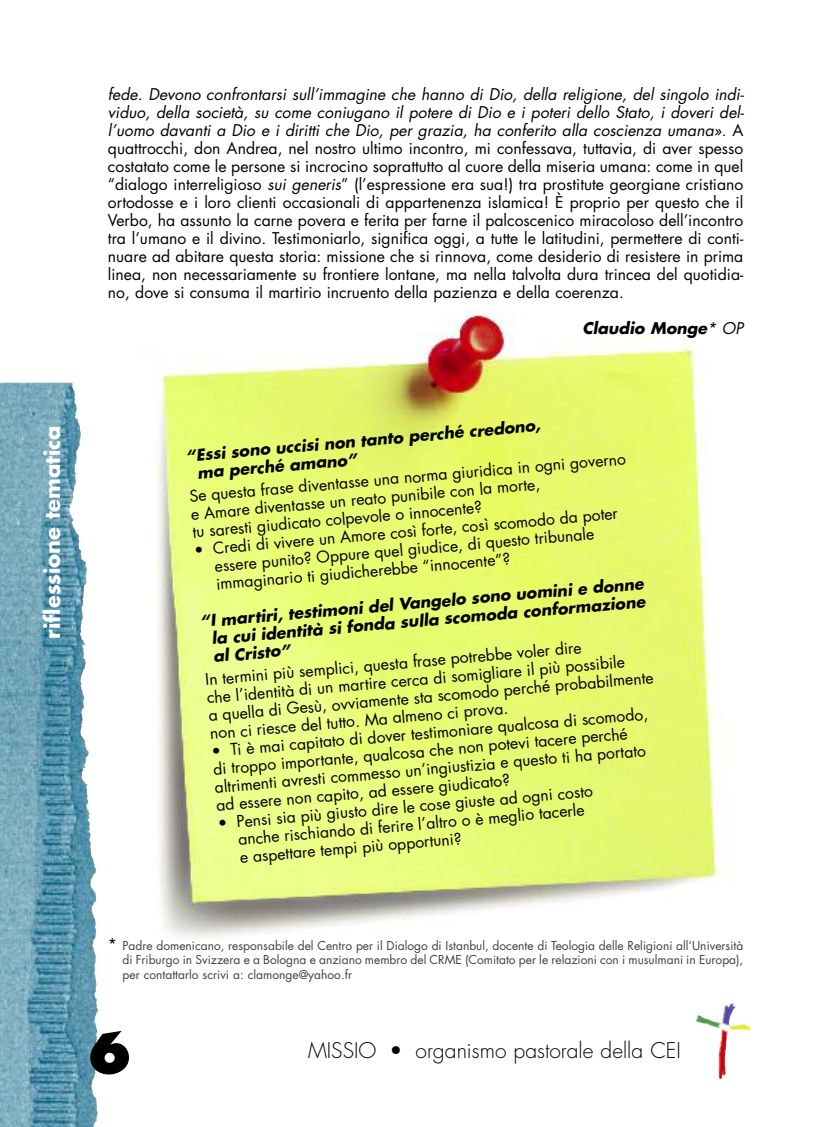
<style>
.page{position:relative;width:830px;height:1127px;background:#fff}
.page>*{position:absolute;margin:0;border:0;box-sizing:border-box;transform-origin:0 0}
.t1{font:300 21px "Futura";color:#000}
.t2{font:700 21px "Futura";color:#fff}
.t3{font:15.75px/18px "Futura";color:#000}
.t4{font:italic 700 15.75px/17.9px "Futura";color:#000}
.t5{font:12px/14.2px "Futura";color:#404040;text-align:justify}
.s1{font-style:italic}
.s2{font-weight:400}
.s3{font-size:15.75px;color:#000}
</style>
<div class="page">
<img style="left:153px;top:311px;width:578px;height:627px">
<img style="left:0;top:383px;width:98px;height:744px">
<img style="left:717px;top:1004px;width:14px;height:19px">
<svg style="left:87px;top:1030px;width:11px;height:47px"></svg>
<h1 class="t2" style="left:38px;top:639px;width:215px;rotate:-90deg">riflessione tematica</h1>
<p class="t3" style="left:108px;top:85px;width:637px;text-align:justify"><span class="s1">fede. Devono confrontarsi sull’immagine che hanno di Dio, della religione, del singolo indi&shy;viduo, della società, su come coniugano il potere di Dio e i poteri dello Stato, i doveri del&shy;l’uomo davanti a Dio e i diritti che Dio, per grazia, ha conferito alla coscienza umana»</span>. A quattrocchi, don Andrea, nel nostro ultimo incontro, mi confessava, tuttavia, di aver spesso costatato come le persone si incrocino soprattutto al cuore della miseria umana: come in quel “dialogo interreligioso <span class="s1">sui generis</span>” (l’espressione era sua!) tra prostitute georgiane cristiano ortodosse e i loro clienti occasionali di appartenenza islamica! È proprio per questo che il Verbo, ha assunto la carne povera e ferita per farne il palcoscenico miracoloso dell’incontro tra l’umano e il divino. Testimoniarlo, significa oggi, a tutte le latitudini, permettere di conti&shy;nuare ad abitare questa storia: missione che si rinnova, come desiderio di resistere in prima linea, non necessariamente su frontiere lontane, ma nella talvolta dura trincea del quotidia&shy;no, dove si consuma il martirio incruento della pazienza e della coerenza.</p>
<p class="t4" style="left:582px;top:318px;width:162px">Claudio Monge<span class="s2">* OP</span></p>
<p class="t4" style="left:195px;top:446px;width:347px;text-indent:-10px;rotate:-5deg">“Essi sono uccisi non tanto perché credono, ma perché amano”</p>
<p class="t3" style="left:189px;top:487px;width:439px;rotate:-5deg">Se questa frase diventasse una norma giuridica in ogni governo e Amare diventasse un reato punibile con la morte,<br>tu saresti giudicato colpevole o innocente?</p>
<p class="t3" style="left:212px;top:539px;width:407px;text-indent:-19px;rotate:-5deg">• Credi di vivere un Amore così forte, così scomodo da poter essere punito? Oppure quel giudice, di questo tribunale immaginario ti giudicherebbe “innocente”?</p>
<p class="t4" style="left:209px;top:611px;width:436px;text-align:justify;text-indent:-10px;rotate:-5deg">“I martiri, testimoni del Vangelo sono uomini e donne la cui identità si fonda sulla scomoda conformazione al Cristo”</p>
<p class="t3" style="left:204px;top:671px;width:448px;rotate:-5deg">In termini più semplici, questa frase potrebbe voler dire<br>che l’identità di un martire cerca di somigliare il più possibile<br>a quella di Gesù, ovviamente sta scomodo perché probabilmente non ci riesce del tutto. Ma almeno ci prova.</p>
<p class="t3" style="left:211px;top:743px;width:439px;rotate:-5deg">• Ti è mai capitato di dover testimoniare qualcosa di scomodo, di troppo importante, qualcosa che non potevi tacere perché altrimenti avresti commesso un’ingiustizia e questo ti ha portato ad essere non capito, ad essere giudicato?</p>
<p class="t3" style="left:236px;top:813px;width:359px;text-indent:-19px;rotate:-5deg">• Pensi sia più giusto dire le cose giuste ad ogni costo anche rischiando di ferire l’altro o è meglio tacerle e aspettare tempi più opportuni?</p>
<p class="t5" style="left:122px;top:939px;width:622px;text-indent:-15px"><span class="s3">*</span> Padre domenicano, responsabile del Centro per il Dialogo di Istanbul, docente di Teologia delle Religioni all’Università di Friburgo in Svizzera e a Bologna e anziano membro del CRME (Comitato per le relazioni con i musulmani in Europa), per contattarlo scrivi a: clamonge@yahoo.fr</p>
<h1 class="t1" style="left:308px;top:1036px;width:374px">MISSIO • organismo pastorale della CEI</h1>
</div>
